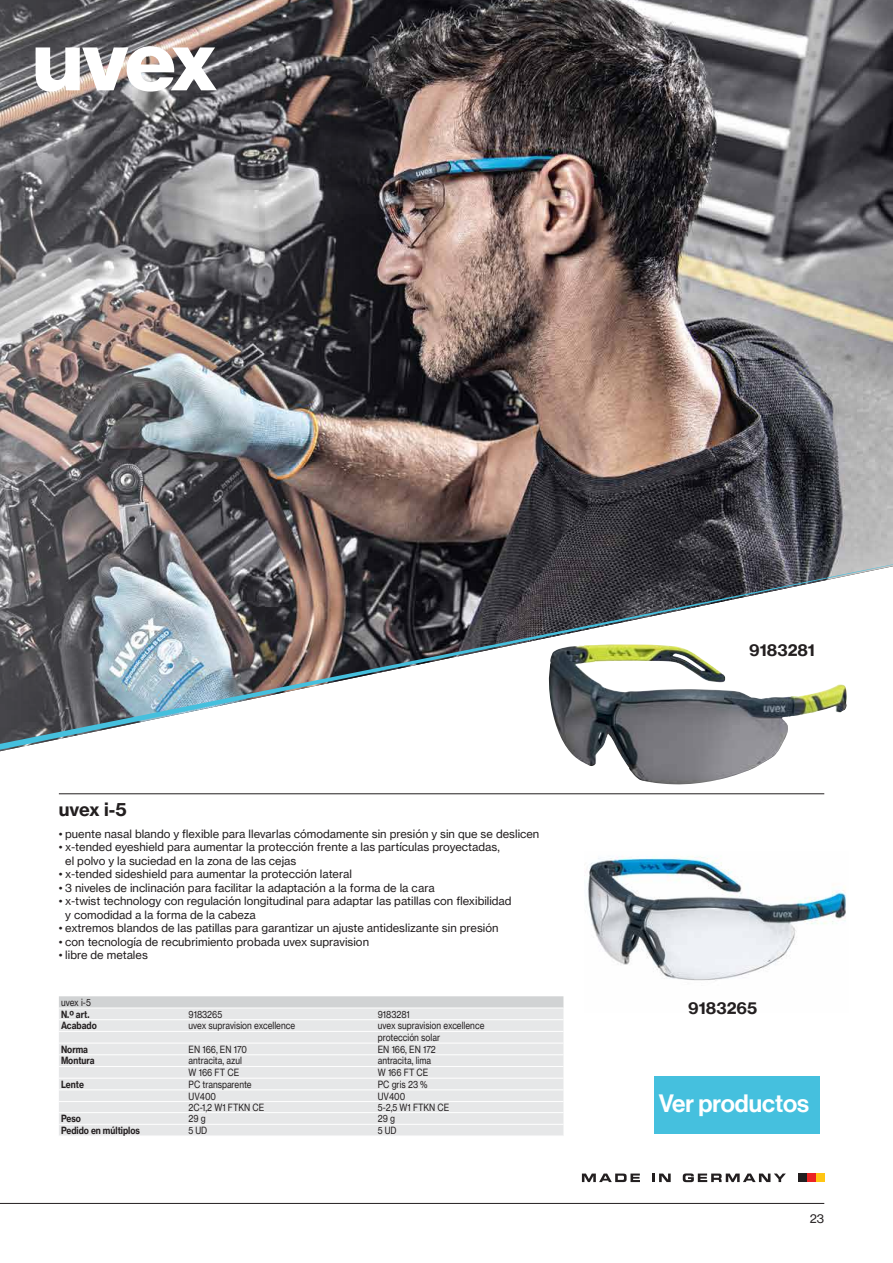
<style>
.page{position:relative;width:893px;height:1263px;background:#fff}
.page>*{position:absolute;margin:0;border:0;box-sizing:border-box;transform-origin:0 0}
.t1{font:24.6px "N Haas Grotesk DS Pro 65 Md";color:#fff}
.t2{font:18px "N Haas Grotesk TX Pro 75 Bd";color:#231f20}
.t3{font:16.2px "N Haas Grotesk TX Pro 75 Bd";color:#231f20}
.t4{font:12px "N Haas Grotesk TX Pro 55 Rg";color:#231f20}
.t5{font:11.25px/13.5px "N Haas Grotesk TX Pro 55 Rg";color:#231f20}
.t6{font:9.75px/11.7px "N Haas Grotesk TX Pro 55 Rg";color:#231f20;scale:.85 1}
.t7{font:9.75px "N Haas Grotesk TX Pro 75 Bd";color:#231f20;scale:.85 1}
</style>
<div class="page">
<hr style="left:0;top:1203px;width:824px;height:1px;background:#231f20">
<svg style="left:582px;top:1173px;width:58px;height:9px"></svg>
<svg style="left:652px;top:1173px;width:19px;height:9px"></svg>
<svg style="left:683px;top:1173px;width:103px;height:9px"></svg>
<div style="left:799px;top:1173px;width:8px;height:9px;background:#231f20"></div>
<div style="left:807px;top:1173px;width:9px;height:9px;background:#eb2424"></div>
<div style="left:816px;top:1173px;width:8px;height:9px;background:#ffc513"></div>
<img style="left:587px;top:856px;width:259px;height:125px">
<img style="left:569px;top:751px;width:209px;height:33px">
<svg style="left:59px;top:996px;width:504px;height:11px"></svg>
<div style="left:59px;top:1008px;width:504px;height:127px;background:#e6e7e8"></div>
<hr style="left:59px;top:1019px;width:504px;height:1px;background:#fff">
<hr style="left:59px;top:1031px;width:504px;height:1px;background:#fff">
<hr style="left:59px;top:1043px;width:504px;height:1px;background:#fff">
<hr style="left:59px;top:1054px;width:504px;height:1px;background:#fff">
<hr style="left:59px;top:1066px;width:504px;height:1px;background:#fff">
<hr style="left:59px;top:1078px;width:504px;height:1px;background:#fff">
<hr style="left:59px;top:1089px;width:504px;height:1px;background:#fff">
<hr style="left:59px;top:1101px;width:504px;height:1px;background:#fff">
<hr style="left:59px;top:1112px;width:504px;height:1px;background:#fff">
<hr style="left:59px;top:1124px;width:504px;height:1px;background:#fff">
<hr style="left:59px;top:793px;width:765px;height:1px;background:#231f20">
<img style="left:0;top:0;width:893px;height:751px">
<img style="left:0;top:562px;width:893px;height:188px">
<svg style="left:36px;top:46px;width:181px;height:46px"></svg>
<div style="left:655px;top:1076px;width:165px;height:58px;background:#45c0de"></div>
<h2 class="t2" style="left:59px;top:798px;width:69px">uvex i-5</h2>
<p class="t5" style="left:59px;top:827px;width:482px">• puente nasal blando y flexible para llevarlas cómodamente sin presión y sin que se deslicen</p>
<p class="t5" style="left:65px;top:840px;width:436px;text-indent:-6px">• x-tended eyeshield para aumentar la protección frente a las partículas proyectadas, el polvo y la suciedad en la zona de las cejas</p>
<p class="t5" style="left:59px;top:867px;width:295px">• x-tended sideshield para aumentar la protección lateral</p>
<p class="t5" style="left:59px;top:881px;width:377px">• 3 niveles de inclinación para facilitar la adaptación a la forma de la cara</p>
<p class="t5" style="left:65px;top:894px;width:448px;text-indent:-6px">• x-twist technology con regulación longitudinal para adaptar las patillas con flexibilidad y comodidad a la forma de la cabeza</p>
<p class="t5" style="left:59px;top:921px;width:441px">• extremos blandos de las patillas para garantizar un ajuste antideslizante sin presión</p>
<p class="t5" style="left:59px;top:935px;width:312px">• con tecnología de recubrimiento probada uvex supravision</p>
<p class="t5" style="left:59px;top:948px;width:90px">• libre de metales</p>
<p class="t6" style="left:61px;top:996px;width:37px">uvex i-5</p>
<p class="t7" style="left:61px;top:1008px;width:35px">N.º art.</p>
<p class="t6" style="left:189px;top:1008px;width:41px">9183265</p>
<p class="t6" style="left:378px;top:1008px;width:39px">9183281</p>
<p class="t7" style="left:61px;top:1020px;width:44px">Acabado</p>
<p class="t6" style="left:189px;top:1020px;width:127px">uvex supravision excellence</p>
<p class="t6" style="left:378px;top:1020px;width:127px">uvex supravision excellence protección solar</p>
<p class="t7" style="left:61px;top:1043px;width:33px">Norma</p>
<p class="t6" style="left:189px;top:1043px;width:70px">EN 166, EN 170</p>
<p class="t6" style="left:378px;top:1043px;width:70px">EN 166, EN 172</p>
<p class="t7" style="left:61px;top:1055px;width:41px">Montura</p>
<p class="t6" style="left:189px;top:1055px;width:64px">antracita, azul</p>
<p class="t6" style="left:378px;top:1055px;width:64px">antracita, lima</p>
<p class="t6" style="left:189px;top:1067px;width:61px">W 166 FT CE</p>
<p class="t6" style="left:378px;top:1067px;width:61px">W 166 FT CE</p>
<p class="t7" style="left:61px;top:1078px;width:29px">Lente</p>
<p class="t6" style="left:189px;top:1078px;width:76px">PC transparente</p>
<p class="t6" style="left:378px;top:1078px;width:60px">PC gris 23 %</p>
<p class="t6" style="left:189px;top:1090px;width:34px">UV400</p>
<p class="t6" style="left:378px;top:1090px;width:34px">UV400</p>
<p class="t6" style="left:189px;top:1101px;width:91px">2C-1,2 W1 FTKN CE</p>
<p class="t6" style="left:378px;top:1101px;width:86px">5-2,5 W1 FTKN CE</p>
<p class="t7" style="left:61px;top:1112px;width:25px">Peso</p>
<p class="t6" style="left:189px;top:1113px;width:22px">29 g</p>
<p class="t6" style="left:378px;top:1113px;width:22px">29 g</p>
<p class="t7" style="left:61px;top:1124px;width:94px">Pedido en múltiplos</p>
<p class="t6" style="left:189px;top:1124px;width:24px">5 UD</p>
<p class="t6" style="left:378px;top:1124px;width:24px">5 UD</p>
<h3 class="t3" style="left:749px;top:640px;width:67px">9183281</h3>
<h3 class="t3" style="left:688px;top:998px;width:70px">9183265</h3>
<h1 class="t1" style="left:659px;top:1089px;width:152px">Ver productos</h1>
<p class="t4" style="left:810px;top:1211px;width:16px">23</p>
</div>
